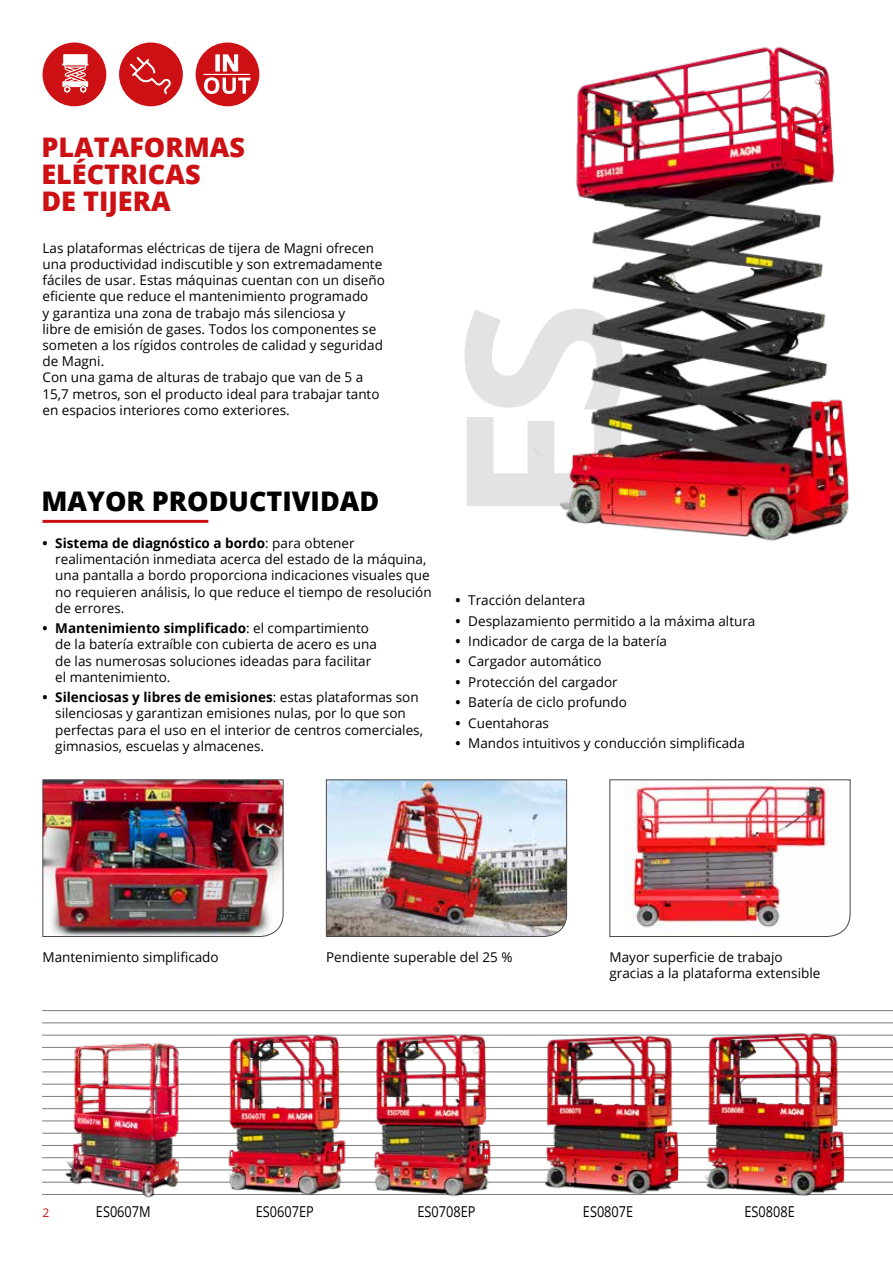
<style>
.page{position:relative;width:893px;height:1263px;background:#fff}
.page>*{position:absolute;margin:0;border:0;box-sizing:border-box;transform-origin:0 0}
.t1{font:700 216.45px "Open Sans";color:#e3e3e3}
.t2{font:800 27px/27px "Open Sans";color:#cc1013}
.t3{font:800 27px "Open Sans";color:#000}
.t4{font:15px "Open Sans";color:#000;scale:.85 1}
.t5{font:13.5px/16.2px "Open Sans";color:#000}
.t6{font:12px "Open Sans";color:#cc1013}
.s1{font-weight:700}
</style>
<div class="page">
<img style="left:42px;top:779px;width:242px;height:158px">
<img style="left:609px;top:779px;width:242px;height:158px">
<img style="left:326px;top:779px;width:241px;height:158px">
<hr style="left:42px;top:1194px;width:851px;height:1px;background:#7b7b7a">
<hr style="left:42px;top:1010px;width:851px;height:1px;background:#7b7b7a">
<hr style="left:42px;top:1182px;width:851px;height:1px;background:#7b7b7a">
<hr style="left:42px;top:1170px;width:851px;height:1px;background:#7b7b7a">
<hr style="left:42px;top:1157px;width:851px;height:1px;background:#7b7b7a">
<hr style="left:42px;top:1145px;width:851px;height:1px;background:#7b7b7a">
<hr style="left:42px;top:1133px;width:851px;height:1px;background:#7b7b7a">
<hr style="left:42px;top:1121px;width:851px;height:1px;background:#7b7b7a">
<hr style="left:42px;top:1108px;width:851px;height:1px;background:#7b7b7a">
<hr style="left:42px;top:1096px;width:851px;height:1px;background:#7b7b7a">
<hr style="left:42px;top:1084px;width:851px;height:1px;background:#7b7b7a">
<hr style="left:42px;top:1072px;width:851px;height:1px;background:#7b7b7a">
<hr style="left:42px;top:1059px;width:851px;height:1px;background:#7b7b7a">
<hr style="left:42px;top:1047px;width:851px;height:1px;background:#7b7b7a">
<hr style="left:42px;top:1035px;width:851px;height:1px;background:#7b7b7a">
<hr style="left:42px;top:1022px;width:851px;height:1px;background:#7b7b7a">
<div style="left:43px;top:43px;width:63px;height:63px;background:#cc1013;border-radius:50%"></div>
<div style="left:62px;top:81px;width:26px;height:6px;background:#fff"></div>
<svg style="left:64px;top:86px;width:6px;height:7px"></svg>
<svg style="left:65px;top:88px;width:4px;height:3px"></svg>
<svg style="left:80px;top:86px;width:7px;height:7px"></svg>
<svg style="left:62px;top:54px;width:27px;height:28px"></svg>
<img style="left:194px;top:1010px;width:153px;height:185px">
<img style="left:55px;top:1042px;width:136px;height:156px">
<img style="left:347px;top:1010px;width:160px;height:187px">
<img style="left:507px;top:1010px;width:159px;height:184px">
<img style="left:666px;top:1010px;width:204px;height:186px">
<img style="left:887px;top:1010px;width:6px;height:173px">
<div style="left:119px;top:43px;width:64px;height:63px;background:#cc1013;border-radius:50%"></div>
<svg style="left:128px;top:57px;width:44px;height:50px"></svg>
<img style="left:559px;top:46px;width:291px;height:495px">
<div style="left:196px;top:43px;width:63px;height:63px;background:#cc1013;border-radius:50%"></div>
<hr style="left:216px;top:55px;width:3px;height:16px;background:#fff">
<svg style="left:223px;top:55px;width:15px;height:16px"></svg>
<svg style="left:204px;top:77px;width:46px;height:17px"></svg>
<hr style="left:204px;top:74px;width:46px;height:1px;background:#fff">
<hr style="left:43px;top:520px;width:165px;height:3px;background:#cc1013">
<h2 class="t2" style="left:41px;top:132px;width:205px">PLATAFORMAS<br>ELÉCTRICAS<br>DE TIJERA</h2>
<p class="t5" style="left:43px;top:239px;width:344px">Las plataformas eléctricas de tijera de Magni ofrecen una productividad indiscutible y son extremadamente fáciles de usar. Estas máquinas cuentan con un diseño eficiente que reduce el mantenimiento programado<br>y garantiza una zona de trabajo más silenciosa y<br>libre de emisión de gases. Todos los componentes se someten a los rígidos controles de calidad y seguridad de Magni.<br>Con una gama de alturas de trabajo que van de 5 a 15,7 metros, son el producto ideal para trabajar tanto en espacios interiores como exteriores.</p>
<h2 class="t3" style="left:41px;top:481px;width:339px">MAYOR PRODUCTIVIDAD</h2>
<p class="t5" style="left:55px;top:535px;width:378px;text-indent:-13px"><span class="s1">• Sistema de diagnóstico a bordo</span>: para obtener realimentación inmediata acerca del estado de la máquina, una pantalla a bordo proporciona indicaciones visuales que no requieren análisis, lo que reduce el tiempo de resolución de errores.</p>
<p class="t5" style="left:55px;top:620px;width:323px;text-indent:-13px"><span class="s1">• Mantenimiento simplificado</span>: el compartimiento de la batería extraíble con cubierta de acero es una de las numerosas soluciones ideadas para facilitar el mantenimiento.</p>
<p class="t5" style="left:55px;top:689px;width:369px;text-indent:-13px"><span class="s1">• Silenciosas y libres de emisiones</span>: estas plataformas son silenciosas y garantizan emisiones nulas, por lo que son perfectas para el uso en el interior de centros comerciales, gimnasios, escuelas y almacenes.</p>
<h1 class="t1" style="left:390px;top:525px;width:227px;rotate:-90deg">ES</h1>
<p class="t5" style="left:455px;top:592px;width:131px"><span class="s1">•</span> Tracción delantera</p>
<p class="t5" style="left:455px;top:612px;width:301px"><span class="s1">•</span> Desplazamiento permitido a la máxima altura</p>
<p class="t5" style="left:455px;top:633px;width:213px"><span class="s1">•</span> Indicador de carga de la batería</p>
<p class="t5" style="left:455px;top:653px;width:148px"><span class="s1">•</span> Cargador automático</p>
<p class="t5" style="left:455px;top:673px;width:164px"><span class="s1">•</span> Protección del cargador</p>
<p class="t5" style="left:455px;top:694px;width:173px"><span class="s1">•</span> Batería de ciclo profundo</p>
<p class="t5" style="left:455px;top:714px;width:95px"><span class="s1">•</span> Cuentahoras</p>
<p class="t5" style="left:455px;top:735px;width:291px"><span class="s1">•</span> Mandos intuitivos y conducción simplificada</p>
<p class="t5" style="left:43px;top:948px;width:178px">Mantenimiento simplificado</p>
<p class="t5" style="left:326px;top:948px;width:188px">Pendiente superable del 25 %</p>
<p class="t5" style="left:609px;top:948px;width:212px">Mayor superficie de trabajo gracias a la plataforma extensible</p>
<p class="t6" style="left:43px;top:1204px;width:8px">2</p>
<p class="t4" style="left:96px;top:1201px;width:66px">ES0607M</p>
<p class="t4" style="left:256px;top:1201px;width:70px">ES0607EP</p>
<p class="t4" style="left:417px;top:1201px;width:70px">ES0708EP</p>
<p class="t4" style="left:583px;top:1201px;width:61px">ES0807E</p>
<p class="t4" style="left:744px;top:1201px;width:61px">ES0808E</p>
</div>
